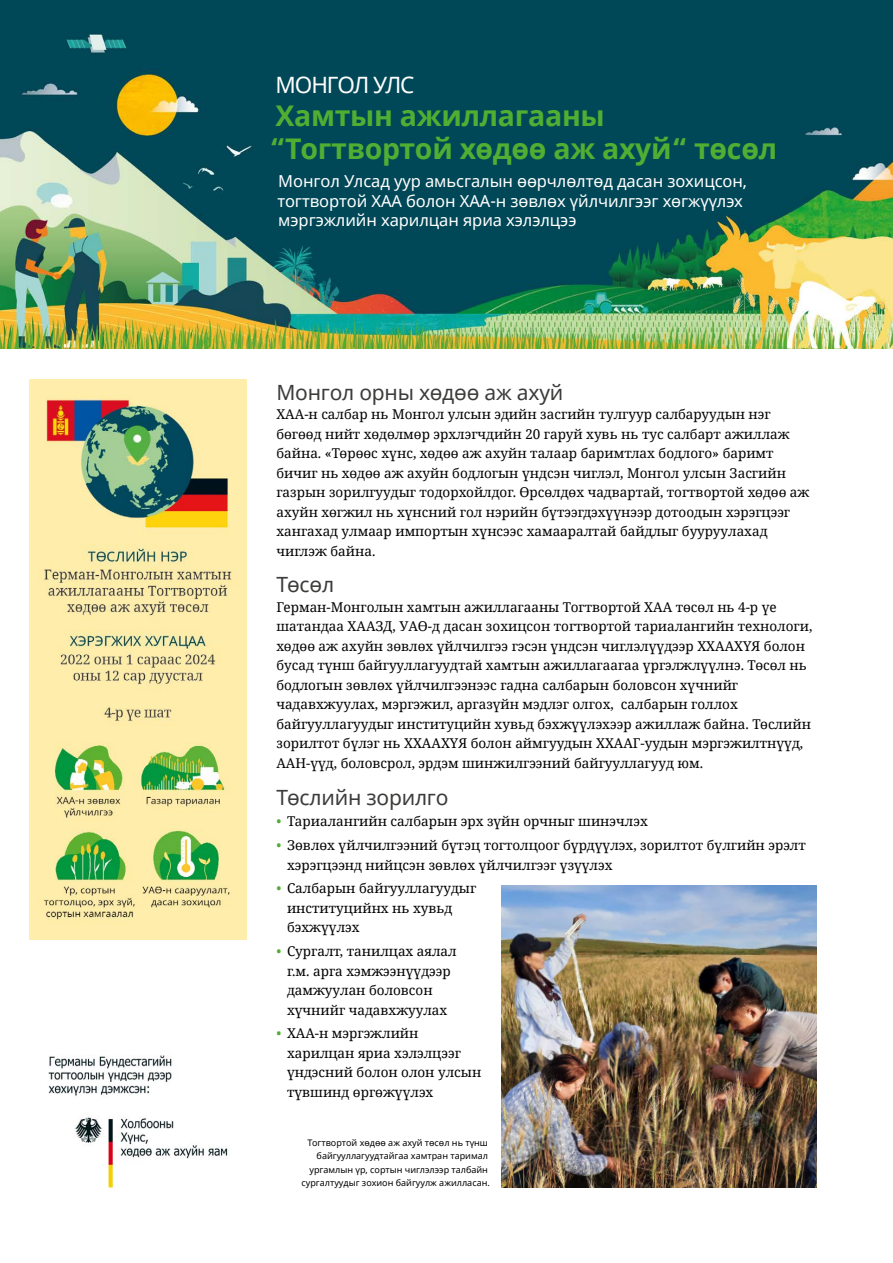
<style>
.page{position:relative;width:893px;height:1263px;background:#fff}
.page>*{position:absolute;margin:0;border:0;box-sizing:border-box;transform-origin:0 0}
.Headline_1{font:700 28.5px/33px "Noto Sans";letter-spacing:-.01em;color:#52ae32}
.Countryname{font:22.5px "Noto Sans";letter-spacing:-.05em;color:#fff}
.Headline_2{font:21px "Noto Sans";letter-spacing:-.01em;color:#3c3c3b}
.Lead_1{font:16.5px/19.5px "Noto Sans";letter-spacing:-.005em;color:#fff}
.Fliesstext{font:13.5px/19.5px "Noto Serif";color:#000}
.Bulletpoints{font:13.5px/19.5px "Noto Serif";color:#000}
.t1{font:9px/13.5px "Noto Sans";color:#000;text-align:right}
.s1{color:#52ae32}
</style>
<div class="page">
<img style="left:0;top:0;width:893px;height:1188px">
<p class="Countryname" style="left:276px;top:70px;width:140px">МОНГОЛ УЛС</p>
<h1 class="Headline_1" style="left:270px;top:100px;width:509px">Хамтын ажиллагааны “Тогтвортой хөдөө аж ахуй“ төсөл</h1>
<p class="Lead_1" style="left:277px;top:172px;width:471px">Монгол Улсад уур амьсгалын өөрчлөлтөд дасан зохицсон, тогтвортой ХАА болон ХАА-н зөвлөх үйлчилгээг хөгжүүлэх мэргэжлийн харилцан яриа хэлэлцээ</p>
<h2 class="Headline_2" style="left:276px;top:378px;width:288px">Монгол орны хөдөө аж ахуй</h2>
<p class="Fliesstext" style="left:276px;top:404px;width:535px">ХАА-н салбар нь Монгол улсын эдийн засгийн тулгуур салбаруудын нэг бөгөөд нийт хөдөлмөр эрхлэгчдийн 20 гаруй хувь нь тус салбарт ажиллаж байна. «Төрөөс хүнс, хөдөө аж ахуйн талаар баримтлах бодлого» баримт бичиг нь хөдөө аж ахуйн бодлогын үндсэн чиглэл, Монгол улсын Засгийн газрын зорилгуудыг тодорхойлдог. Өрсөлдөх чадвартай, тогтвортой хөдөө аж ахуйн хөгжил нь хүнсний гол нэрийн бүтээгдэхүүнээр дотоодын хэрэгцээг хангахад улмаар импортын хүнсээс хамааралтай байдлыг бууруулахад чиглэж байна.</p>
<h2 class="Headline_2" style="left:276px;top:570px;width:59px">Төсөл</h2>
<p class="Fliesstext" style="left:276px;top:597px;width:537px">Герман-Монголын хамтын ажиллагааны Тогтвортой XAA төсөл нь 4-р үе шатандаа ХААЗД, УAӨ-д дасан зохицсон тогтвортой тариалангийн технологи, хөдөө аж ахуйн зөвлөх үйлчилгээ гэсэн үндсэн чиглэлүүдээр ХХААХҮЯ болон бусад түнш байгууллагуудтай хамтын ажиллагаагаа үргэлжлүүлнэ. Төсөл нь бодлогын зөвлөх үйлчилгээнээс гадна салбарын боловсон хүчнийг чадавхжуулах, мэргэжил, аргазүйн мэдлэг олгох, салбарын голлох байгууллагуудыг институцийн хувьд бэхжүүлэхээр ажиллаж байна. Төслийн зорилтот бүлэг нь ХХААХҮЯ болон аймгуудын ХХААГ-уудын мэргэжилтнүүд, ААН-үүд, боловсрол, эрдэм шинжилгээний байгууллагууд юм.</p>
<h2 class="Headline_2" style="left:276px;top:783px;width:174px">Төслийн зорилго</h2>
<p class="Bulletpoints" style="left:276px;top:811px;width:373px"><span class="s1">•</span> Тариалангийн салбарын эрх зүйн орчныг шинэчлэх</p>
<p class="Bulletpoints" style="left:287px;top:835px;width:520px;text-indent:-11px"><span class="s1">•</span> Зөвлөх үйлчилгээний бүтэц тогтолцоог бүрдүүлэх, зорилтот бүлгийн эрэлт хэрэгцээнд нийцсэн зөвлөх үйлчилгээг үзүүлэх</p>
<p class="Bulletpoints" style="left:287px;top:878px;width:191px;text-indent:-11px"><span class="s1">•</span> Салбарын байгууллагуудыг институцийнх нь хувьд бэхжүүлэх</p>
<p class="Bulletpoints" style="left:287px;top:941px;width:171px;text-indent:-11px"><span class="s1">•</span> Сургалт, танилцах аялал г.м. арга хэмжээнүүдээр дамжуулан боловсон хүчнийг чадавхжуулах</p>
<p class="Bulletpoints" style="left:287px;top:1023px;width:196px;text-indent:-11px"><span class="s1">•</span> ХАА-н мэргэжлийн харилцан яриа хэлэлцээг үндэсний болон олон улсын түвшинд өргөжүүлэх</p>
<p class="t1" style="left:301px;top:1136px;width:190px">Тогтвортой хөдөө аж ахуй төсөл нь түнш байгууллагуудтайгаа хамтран таримал ургамлын үр, сортын чиглэлээр талбайн сургалтуудыг зохион байгуулж ажилласан.</p>
</div>
